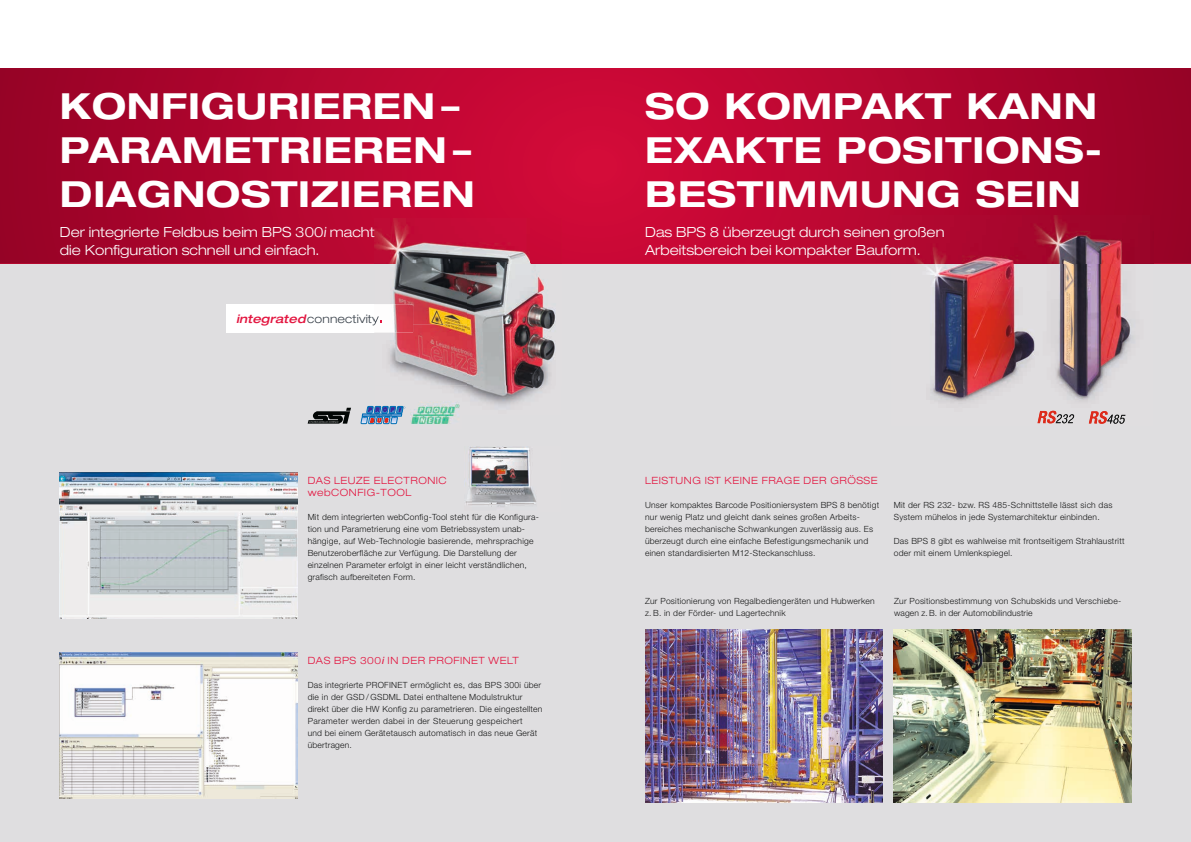
<style>
.page{position:relative;width:1191px;height:842px;background:#fff}
.page>*{position:absolute;margin:0;border:0;box-sizing:border-box;transform-origin:0 0}
.t1{font:700 expanded 36px/44px "Helvetica Neue LT Pro";letter-spacing:.025em;color:#fff}
.t2{font:300 expanded 14px/18px "Helvetica Neue LT Pro";color:#fff}
.t3{font:300 expanded 11.7px "Helvetica Neue LT Pro";letter-spacing:.01em;color:#3d454e}
.t4{font:300 expanded 10px/12px "Helvetica Neue LT Pro";letter-spacing:.05em;color:#e31640}
.t5{font:300 8.5px/12px "Helvetica Neue LT Pro";letter-spacing:.025em;color:#151616}
.s1{font-weight:500;font-style:italic;color:#e31640}
.s2{font-weight:500;color:#e31640}
.s3{font-weight:400;font-style:italic}
</style>
<div class="page">
<div style="left:0;top:264px;width:1191px;height:578px;background:#dfdee0"></div>
<svg style="left:0;top:68px;width:1191px;height:196px;background:#b5062f"></svg>
<img style="left:893px;top:629px;width:238px;height:173px">
<img style="left:645px;top:629px;width:237px;height:173px">
<img style="left:890px;top:216px;width:263px;height:208px">
<svg style="left:1088px;top:411px;width:37px;height:13px"></svg>
<svg style="left:1037px;top:411px;width:37px;height:12px"></svg>
<img style="left:60px;top:473px;width:237px;height:145px">
<img style="left:60px;top:653px;width:237px;height:145px">
<img style="left:464px;top:447px;width:72px;height:60px">
<div style="left:226px;top:304px;width:187px;height:28px;background:#fff"></div>
<img style="left:374px;top:219px;width:187px;height:189px">
<img style="left:374px;top:304px;width:39px;height:28px">
<svg style="left:374px;top:314px;width:8px;height:11px"></svg>
<img style="left:411px;top:401px;width:50px;height:23px">
<svg style="left:361px;top:406px;width:44px;height:18px"></svg>
<svg style="left:308px;top:408px;width:43px;height:16px"></svg>
<h1 class="t1" style="left:60px;top:83px;width:416px">KONFIGURIEREN –<br>PARAMETRIEREN –<br>DIAGNOSTIZIEREN</h1>
<h2 class="t2" style="left:60px;top:223px;width:316px">Der integrierte Feldbus beim BPS 300i macht die Konfiguration schnell und einfach.</h2>
<h3 class="t3" style="left:236px;top:311px;width:148px"><span class="s1">integrated</span> connectivity<span class="s2">.</span></h3>
<p class="t4" style="left:308px;top:474px;width:140px">DAS LEUZE ELECTRONIC webCONFIG-TOOL</p>
<p class="t5" style="left:308px;top:511px;width:233px">Mit dem integrierten webConfig-Tool steht für die Konfigura&shy;tion und Parametrierung eine vom Betriebssystem unab&shy;hängige, auf Web-Technologie basierende, mehrsprachige Benutzer oberfläche zur Verfügung. Die Dar stel lung der<br>ein zelnen Parameter er folgt in einer leicht verständlichen, grafisch auf berei teten Form.</p>
<p class="t4" style="left:308px;top:654px;width:212px">DAS BPS 300<span class="s3">i</span> IN DER PROFINET WELT</p>
<p class="t5" style="left:308px;top:679px;width:236px">Das integrierte PROFINET ermög licht es, das BPS 300i über die in der GSD / GSDML Datei enthaltene Modulstruktur direkt über die HW Konfig zu parametrieren. Die eingestellten Parameter werden dabei in der Steuerung gespeichert<br>und bei einem Gerätetausch automatisch in das neue Gerät übertragen.</p>
<h1 class="t1" style="left:645px;top:83px;width:458px">SO KOMPAKT KANN<br>EXAKTE POSITIONS-<br>BESTIMMUNG SEIN</h1>
<h2 class="t2" style="left:645px;top:223px;width:301px">Das BPS 8 überzeugt durch seinen großen<br>Arbeitsbereich bei kompakter Bauform.</h2>
<p class="t4" style="left:645px;top:474px;width:234px">LEISTUNG IST KEINE FRAGE DER GRÖSSE</p>
<p class="t5" style="left:645px;top:499px;width:235px">Unser kompaktes Barcode Positioniersystem BPS 8 benötigt nur wenig Platz und gleicht dank seines großen Arbeits - bereiches mechanische Schwankungen zuverlässig aus. Es überzeugt durch eine einfache Befestigungsmechanik und einen standardisierten M12-Steckanschluss.</p>
<p class="t5" style="left:893px;top:499px;width:220px">Mit der RS 232- bzw. RS 485-Schnittstelle lässt sich das<br>System mühelos in jede Systemarchitektur einbinden.</p>
<p class="t5" style="left:893px;top:535px;width:232px">Das BPS 8 gibt es wahlweise mit frontseitigem Strahlaustritt oder mit einem Umlenkspiegel.</p>
<p class="t5" style="left:645px;top:595px;width:231px">Zur Positionierung von Regalbediengeräten und Hubwerken z. B. in der Förder- und Lagertechnik</p>
<p class="t5" style="left:894px;top:595px;width:228px">Zur Positionsbestimmung von Schubskids und Verschiebe&shy;wagen z. B. in der Automobilindustrie</p>
</div>
